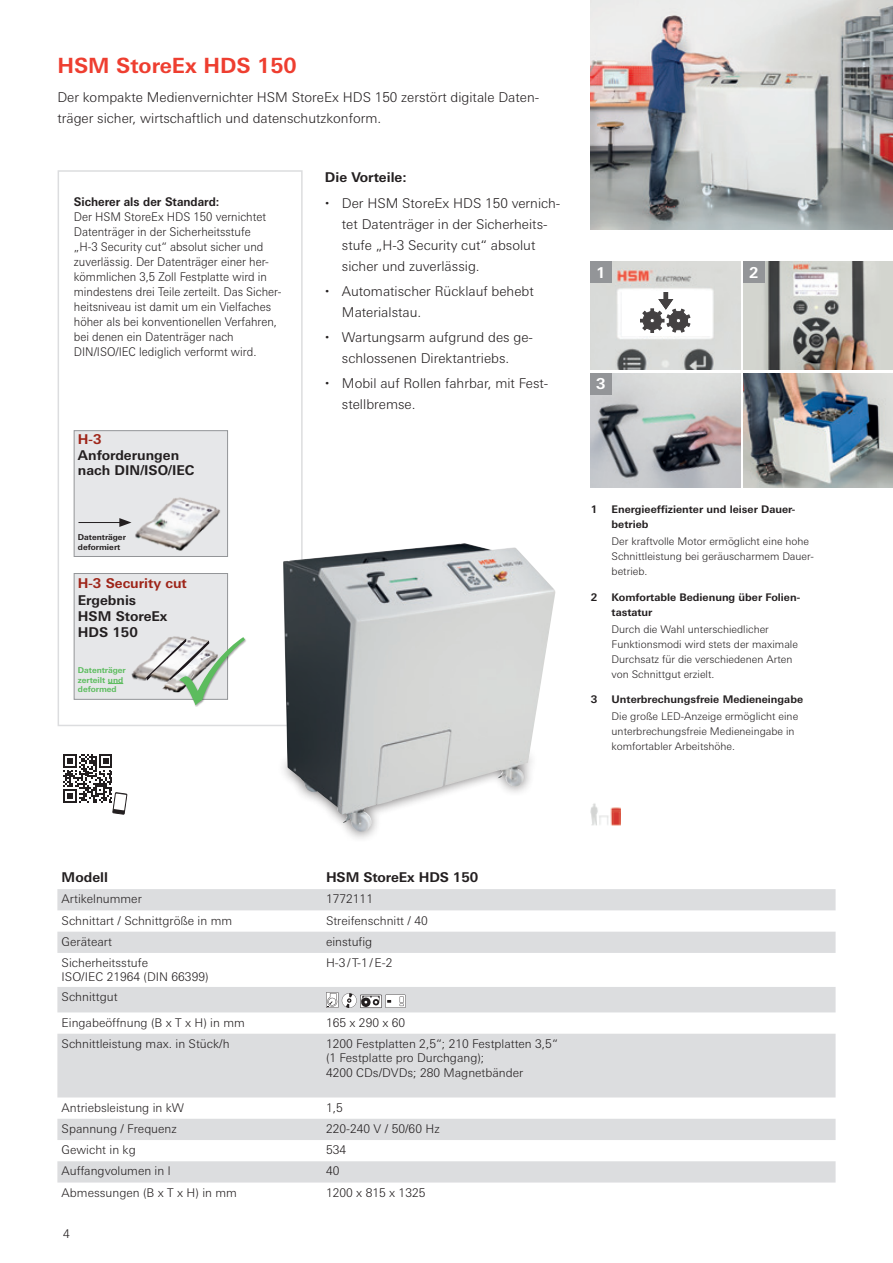
<style>
.page{position:relative;width:893px;height:1263px;background:#fff}
.page>*{position:absolute;margin:0;border:0;box-sizing:border-box;transform-origin:0 0}
.t1{font:700 21px "Univers Next W1 G";color:#ee3e30}
.t2{font:700 15px "Univers Next W1 G";color:#fff}
.t3{font:300 13.5px/21px "Univers Next W1 G";color:#231f20}
.t4{font:700 13.5px/16.2px "Univers Next W1 G";color:#231f20}
.t5{font:700 13.5px "Univers Next W1 G";color:#9e2418}
.t6{font:300 12px/14.4px "Univers Next W1 G";color:#231f20}
.t7{font:300 12px/15px "Univers Next W1 G";color:#231f20;scale:.94 1}
.t8{font:700 12px "Univers Next W1 G";color:#231f20;scale:.94 1}
.t9{font:300 10.5px/15px "Univers Next W1 G";color:#231f20}
.t10{font:700 10.5px/15px "Univers Next W1 G";color:#231f20}
.t11{font:700 8.1px/9.8px "Univers Next W1 G";color:#5cbc5e}
.t12{font:700 8.1px/9.8px "Univers Next W1 G";color:#231f20}
</style>
<div class="page">
<img style="left:590px;top:261px;width:150px;height:109px">
<div style="left:622px;top:291px;width:89px;height:45px;background:#fff"></div>
<svg style="left:640px;top:292px;width:50px;height:41px"></svg>
<img style="left:590px;top:373px;width:150px;height:115px">
<img style="left:743px;top:373px;width:150px;height:115px">
<img style="left:743px;top:262px;width:150px;height:108px">
<div style="left:590px;top:262px;width:22px;height:21px;background:#939598"></div>
<div style="left:590px;top:373px;width:22px;height:21px;background:#939598"></div>
<div style="left:743px;top:262px;width:22px;height:21px;background:#939598"></div>
<img style="left:590px;top:0;width:303px;height:230px">
<div style="left:58px;top:170px;width:245px;height:556px;border:2px solid #dcdddf"></div>
<div style="left:74px;top:573px;width:154px;height:126px;background:#e6e7e9;border:1px solid #939598"></div>
<img style="left:131px;top:668px;width:6px;height:12px">
<img style="left:137px;top:661px;width:9px;height:20px">
<div style="left:74px;top:430px;width:154px;height:127px;background:#e6e7e9;border:1px solid #939598"></div>
<img style="left:127px;top:497px;width:97px;height:59px">
<img style="left:283px;top:543px;width:272px;height:289px">
<img style="left:590px;top:803px;width:30px;height:23px">
<svg style="left:57px;top:889px;width:779px;height:293px;fill:#dcdddf"></svg>
<svg style="left:326px;top:992px;width:80px;height:16px"></svg>
<svg style="left:63px;top:754px;width:65px;height:61px"></svg>
<svg style="left:108px;top:683px;width:15px;height:1px"></svg>
<hr style="left:78px;top:522px;width:44px;height:1px;background:#231f20">
<svg style="left:119px;top:518px;width:13px;height:9px"></svg>
<svg style="left:146px;top:636px;width:100px;height:70px"></svg>
<h1 class="t1" style="left:57px;top:53px;width:241px">HSM StoreEx HDS 150</h1>
<p class="t3" style="left:57px;top:86px;width:483px">Der kompakte Medienvernichter HSM StoreEx HDS 150 zerstört digitale Daten&shy;träger sicher, wirtschaftlich und datenschutzkonform.</p>
<p class="t8" style="left:74px;top:195px;width:156px">Sicherer als der Standard:</p>
<p class="t7" style="left:74px;top:209px;width:222px">Der HSM StoreEx HDS 150 vernichtet Datenträger in der Sicherheitsstufe<br>„H-3 Security cut“ absolut sicher und zuverlässig. Der Datenträger einer her&shy;kömmlichen 3,5 Zoll Festplatte wird in mindestens drei Teile zerteilt. Das Sicher&shy;heitsniveau ist damit um ein Vielfaches höher als bei konventionellen Verfahren, bei denen ein Datenträger nach DIN/ISO/IEC lediglich verformt wird.</p>
<p class="t5" style="left:78px;top:431px;width:25px">H-3</p>
<p class="t4" style="left:78px;top:448px;width:118px;line-height:14.9px">Anforderungen nach DIN/ISO/IEC</p>
<p class="t12" style="left:78px;top:532px;width:49px">Datenträger deformiert</p>
<p class="t5" style="left:78px;top:575px;width:110px">H-3 Security cut</p>
<p class="t4" style="left:78px;top:592px;width:91px">Ergebnis<br>HSM StoreEx<br>HDS 150</p>
<p class="t11" style="left:78px;top:665px;width:49px">Datenträger zerteilt und deformed</p>
<p class="t4" style="left:325px;top:169px;width:83px">Die Vorteile:</p>
<p class="t3" style="left:342px;top:192px;width:220px">Der HSM StoreEx HDS 150 vernich&shy;tet Datenträger in der Sicherheits&shy;stufe „H-3 Security cut“ absolut sicher und zuverlässig.</p>
<p class="t3" style="left:342px;top:281px;width:193px">Automatischer Rücklauf behebt<br>Materialstau.</p>
<p class="t3" style="left:342px;top:327px;width:193px">Wartungsarm aufgrund des ge&shy;schlossenen Direktantriebs.</p>
<p class="t3" style="left:342px;top:373px;width:208px">Mobil auf Rollen fahrbar, mit Fest&shy;stellbremse.</p>
<p class="t2" style="left:596px;top:263px;width:11px">1</p>
<p class="t2" style="left:596px;top:375px;width:11px">3</p>
<p class="t2" style="left:749px;top:263px;width:11px">2</p>
<p class="t10" style="left:591px;top:502px;width:8px">1</p>
<p class="t10" style="left:591px;top:590px;width:8px">2</p>
<p class="t10" style="left:591px;top:692px;width:8px">3</p>
<p class="t10" style="left:612px;top:502px;width:185px">Energieeffizienter und leiser Dauer&shy;betrieb</p>
<p class="t9" style="left:612px;top:534px;width:204px">Der kraftvolle Motor ermöglicht eine hohe<br>Schnittleistung bei geräuscharmem Dauer&shy;betrieb.</p>
<p class="t10" style="left:612px;top:590px;width:190px">Komfortable Bedienung über Folien&shy;tastatur</p>
<p class="t9" style="left:612px;top:622px;width:188px">Durch die Wahl unterschiedlicher Funktionsmodi wird stets der maximale Durchsatz für die verschiedenen Arten von Schnittgut erzielt.</p>
<p class="t10" style="left:612px;top:692px;width:193px">Unterbrechungsfreie Medieneingabe</p>
<p class="t9" style="left:612px;top:709px;width:188px">Die große LED-Anzeige ermöglicht eine unterbrechungsfreie Medieneingabe in komfortabler Arbeitshöhe.</p>
<p class="t4" style="left:62px;top:869px;width:48px">Modell</p>
<p class="t4" style="left:326px;top:869px;width:154px">HSM StoreEx HDS 150</p>
<p class="t6" style="left:62px;top:892px;width:82px">Artikelnummer</p>
<p class="t6" style="left:326px;top:892px;width:49px">1772111</p>
<p class="t6" style="left:62px;top:913px;width:172px">Schnittart / Schnittgröße in mm</p>
<p class="t6" style="left:326px;top:913px;width:103px">Streifenschnitt / 40</p>
<p class="t6" style="left:62px;top:934px;width:52px">Geräteart</p>
<p class="t6" style="left:326px;top:934px;width:48px">einstufig</p>
<p class="t6" style="left:62px;top:955px;width:148px">Sicherheitsstufe<br>ISO/IEC 21964 (DIN 66399)</p>
<p class="t6" style="left:326px;top:955px;width:68px">H-3/T-1/E-2</p>
<p class="t6" style="left:62px;top:984px;width:185px;line-height:25.5px">Schnittgut<br>Eingabeöffnung (B x T x H) in mm</p>
<p class="t6" style="left:326px;top:1015px;width:81px">165 x 290 x 60</p>
<p class="t6" style="left:62px;top:1036px;width:169px">Schnittleistung max. in Stück/h</p>
<p class="t6" style="left:326px;top:1036px;width:233px">1200 Festplatten 2,5“; 210 Festplatten 3,5“ (1 Festplatte pro Durchgang);<br>4200 CDs/DVDs; 280 Magnetbänder</p>
<p class="t6" style="left:62px;top:1100px;width:124px">Antriebsleistung in kW</p>
<p class="t6" style="left:326px;top:1100px;width:18px">1,5</p>
<p class="t6" style="left:62px;top:1121px;width:117px">Spannung / Frequenz</p>
<p class="t6" style="left:326px;top:1121px;width:115px">220-240 V / 50/60 Hz</p>
<p class="t6" style="left:62px;top:1142px;width:76px">Gewicht in kg</p>
<p class="t6" style="left:326px;top:1142px;width:22px">534</p>
<p class="t6" style="left:62px;top:1164px;width:110px">Auffangvolumen in l</p>
<p class="t6" style="left:326px;top:1164px;width:15px">40</p>
<p class="t6" style="left:62px;top:1185px;width:177px">Abmessungen (B x T x H) in mm</p>
<p class="t6" style="left:326px;top:1185px;width:101px">1200 x 815 x 1325</p>
<p class="t6" style="left:63px;top:1226px;width:8px">4</p>
</div>
